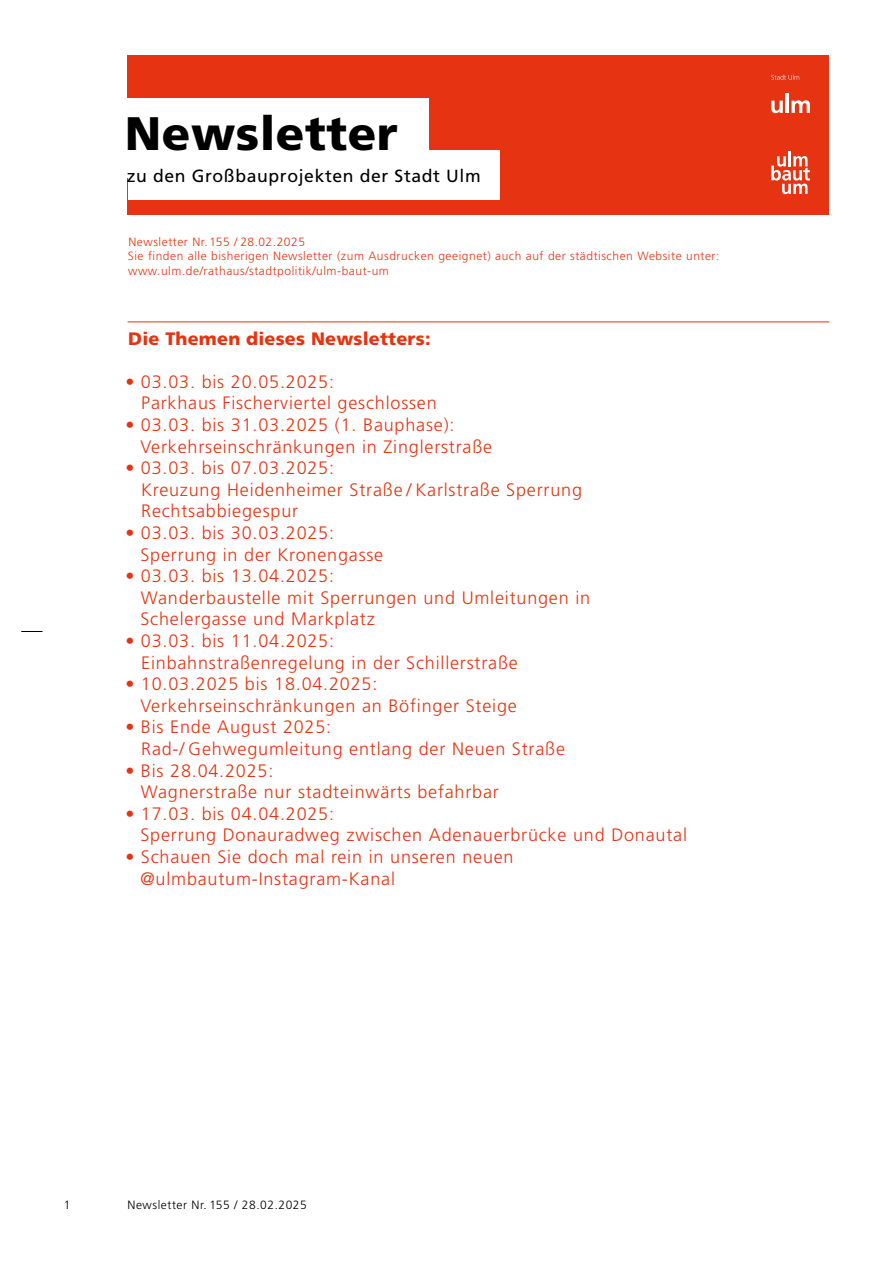
<style>
.page{position:relative;width:893px;height:1263px;background:#fff}
.page>*{position:absolute;margin:0;border:0;box-sizing:border-box;transform-origin:0 0}
.t1{font:900 46.95px "Frutiger LT Pro";letter-spacing:.01em;color:#000}
.t2{font:300 18px/21.6px "Frutiger LT Pro";letter-spacing:.045em;color:#e63312}
.t3{font:900 18px "Frutiger LT Pro";letter-spacing:.01em;color:#e63312}
.t4{font:17.55px "Frutiger LT Pro";letter-spacing:.035em;color:#000}
.t5{font:300 12px/14.4px "Frutiger LT Pro";letter-spacing:.045em;color:#e63312}
.t6{font:300 12px "Frutiger LT Pro";letter-spacing:.045em;color:#000}
</style>
<div class="page">
<svg style="left:21px;top:631px;width:22px;height:1px"></svg>
<hr style="left:128px;top:322px;width:701px;height:1px;background:#e63312">
<div style="left:128px;top:55px;width:701px;height:160px;background:#e63312"></div>
<svg style="left:771px;top:101px;width:12px;height:12px"></svg>
<svg style="left:792px;top:100px;width:18px;height:13px"></svg>
<hr style="left:785px;top:94px;width:4px;height:19px;background:#fff">
<svg style="left:771px;top:75px;width:28px;height:5px"></svg>
<hr style="left:788px;top:151px;width:3px;height:15px;background:#fff">
<svg style="left:771px;top:156px;width:39px;height:38px"></svg>
<div style="left:128px;top:98px;width:301px;height:80px;background:#fff"></div>
<div style="left:128px;top:151px;width:371px;height:49px;background:#fff"></div>
<h1 class="t1" style="left:125px;top:105px;width:274px">Newsletter</h1>
<p class="t4" style="left:127px;top:165px;width:355px">zu den Großbauprojekten der Stadt Ulm</p>
<p class="t5" style="left:128px;top:235px;width:593px">Newsletter Nr. 155 / 28.02.2025<br>Sie finden alle bisherigen Newsletter (zum Ausdrucken geeignet) auch auf der städtischen Website unter: www.ulm.de/rathaus/stadtpolitik/ulm-baut-um</p>
<p class="t3" style="left:128px;top:327px;width:304px">Die Themen dieses Newsletters:</p>
<p class="t2" style="left:141px;top:371px;width:297px;text-indent:-16px">• 03.03. bis 20.05.2025:<br>Parkhaus Fischerviertel geschlossen</p>
<p class="t2" style="left:140px;top:414px;width:353px;text-indent:-15px">• 03.03. bis 31.03.2025 (1. Bauphase):<br>Verkehrseinschränkungen in Zinglerstraße</p>
<p class="t2" style="left:141px;top:457px;width:442px;text-indent:-16px">• 03.03. bis 07.03.2025:<br>Kreuzung Heidenheimer Straße / Karlstraße Sperrung<br>Rechtsabbiegespur</p>
<p class="t2" style="left:140px;top:522px;width:244px;text-indent:-15px">• 03.03. bis 30.03.2025:<br>Sperrung in der Kronengasse</p>
<p class="t2" style="left:140px;top:565px;width:451px;text-indent:-15px">• 03.03. bis 13.04.2025:<br>Wanderbaustelle mit Sperrungen und Umleitungen in<br>Schelergasse und Markplatz</p>
<p class="t2" style="left:141px;top:630px;width:378px;text-indent:-16px">• 03.03. bis 11.04.2025:<br>Einbahnstraßenregelung in der Schillerstraße</p>
<p class="t2" style="left:140px;top:673px;width:378px;text-indent:-15px">• 10.03.2025 bis 18.04.2025:<br>Verkehrseinschränkungen an Böfinger Steige</p>
<p class="t2" style="left:141px;top:716px;width:425px;text-indent:-16px">• Bis Ende August 2025:<br>Rad-/ Gehwegumleitung entlang der Neuen Straße</p>
<p class="t2" style="left:141px;top:760px;width:359px;text-indent:-16px">• Bis 28.04.2025:<br>Wagnerstraße nur stadteinwärts befahrbar</p>
<p class="t2" style="left:140px;top:803px;width:548px;text-indent:-15px">• 17.03. bis 04.04.2025:<br>Sperrung Donauradweg zwischen Adenauerbrücke und Donautal</p>
<p class="t2" style="left:140px;top:846px;width:375px;text-indent:-15px">• Schauen Sie doch mal rein in unseren neuen @ulmbautum-Instagram-Kanal</p>
<p class="t6" style="left:64px;top:1197px;width:8px">1</p>
<p class="t6" style="left:128px;top:1197px;width:181px">Newsletter Nr. 155 / 28.02.2025</p>
</div>
